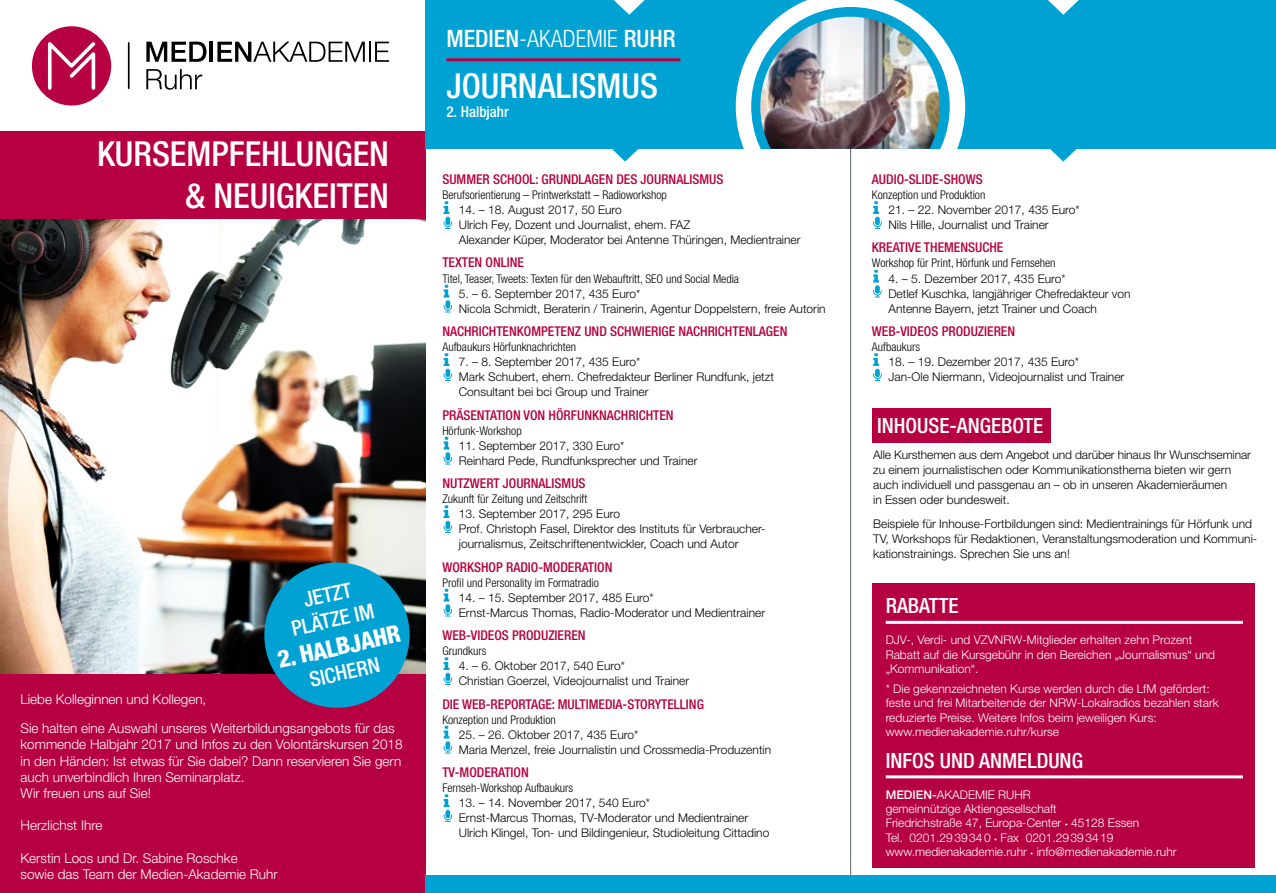
<style>
.page{position:relative;width:1276px;height:893px;background:#fff}
.page>*{position:absolute;margin:0;border:0;box-sizing:border-box;transform-origin:0 0}
.t1{font:500 condensed 34.5px/42px "Helvetica Neue LT Pro";color:#fff;text-align:right}
.t2{font:500 condensed 24px "Helvetica Neue LT Pro";color:#fff}
.t3{font:800 condensed 24px "Helvetica Neue LT Pro";color:#fff}
.t4{font:500 condensed 21px/25.2px "Helvetica Neue LT Pro";color:#fff;text-align:center}
.t5{font:500 condensed 15px "Helvetica Neue LT Pro";color:#fff}
.t6{font:300 13.5px/16.2px "Helvetica Neue LT Pro";color:#fff}
.t7{font:500 condensed 13.5px "Helvetica Neue LT Pro";color:#b70041}
.t8{font:300 12px/15px "Helvetica Neue LT Pro";color:#000}
.t9{font:300 12px/14.4px "Helvetica Neue LT Pro";color:#fff}
.t10{font:300 condensed 12px "Helvetica Neue LT Pro";color:#000}
.s1{font-weight:300}
.s2{font-weight:500}
.s3{font-family:"Adobe Garamond Pro";font-weight:700}
</style>
<div class="page">
<hr style="left:425px;top:0;width:1px;height:893px;background:#586470">
<hr style="left:850px;top:0;width:1px;height:893px;background:#586470">
<img style="left:8px;top:219px;width:417px;height:456px">
<div style="left:0;top:675px;width:425px;height:218px;background:#b70041"></div>
<div style="left:264px;top:562px;width:145px;height:146px;background:#00a1d3;border-radius:50%"></div>
<div style="left:0;top:132px;width:425px;height:87px;background:#b70041"></div>
<svg style="left:146px;top:42px;width:60px;height:20px"></svg>
<hr style="left:210px;top:42px;width:3px;height:20px;background:#000">
<svg style="left:217px;top:42px;width:148px;height:20px"></svg>
<hr style="left:369px;top:42px;width:2px;height:20px;background:#000">
<svg style="left:375px;top:42px;width:14px;height:20px"></svg>
<svg style="left:146px;top:69px;width:56px;height:21px"></svg>
<div style="left:32px;top:26px;width:79px;height:80px;background:#b70041;border-radius:50%"></div>
<svg style="left:46px;top:35px;width:53px;height:55px"></svg>
<hr style="left:128px;top:43px;width:2px;height:45px;background:#000">
<svg style="left:612px;top:149px;width:27px;height:13px"></svg>
<svg style="left:1050px;top:149px;width:27px;height:13px"></svg>
<div style="left:850px;top:0;width:426px;height:149px;background:#00a1d3"></div>
<div style="left:425px;top:0;width:425px;height:149px;background:#00a1d3"></div>
<svg style="left:736px;top:0;width:229px;height:149px"></svg>
<img style="left:760px;top:17px;width:180px;height:132px">
<div style="left:425px;top:876px;width:425px;height:17px;background:#00a1d3"></div>
<div style="left:850px;top:876px;width:426px;height:17px;background:#00a3d3"></div>
<div style="left:872px;top:583px;width:382px;height:284px;background:#b70041"></div>
<svg style="left:873px;top:201px;width:8px;height:28px"></svg>
<svg style="left:873px;top:270px;width:8px;height:27px"></svg>
<svg style="left:873px;top:353px;width:8px;height:28px"></svg>
<svg style="left:443px;top:201px;width:9px;height:28px"></svg>
<svg style="left:443px;top:285px;width:9px;height:27px"></svg>
<svg style="left:443px;top:353px;width:9px;height:28px"></svg>
<svg style="left:443px;top:437px;width:9px;height:27px"></svg>
<svg style="left:443px;top:505px;width:9px;height:28px"></svg>
<svg style="left:443px;top:589px;width:9px;height:27px"></svg>
<svg style="left:443px;top:657px;width:9px;height:28px"></svg>
<svg style="left:443px;top:726px;width:9px;height:27px"></svg>
<svg style="left:443px;top:794px;width:9px;height:28px"></svg>
<hr style="left:446px;top:58px;width:234px;height:3px;background:#b70041">
<svg style="left:614px;top:0;width:31px;height:15px"></svg>
<svg style="left:1048px;top:0;width:30px;height:15px"></svg>
<div style="left:872px;top:408px;width:178px;height:35px;background:#b70041"></div>
<hr style="left:885px;top:621px;width:358px;height:3px;background:#fff">
<hr style="left:885px;top:775px;width:358px;height:3px;background:#fff">
<h1 class="t1" style="left:97px;top:133px;width:293px">KURSEMPFEHLUNGEN &amp; NEUIGKEITEN</h1>
<h3 class="t4" style="left:283px;top:592px;width:85px;rotate:-13deg">JETZT<br>PLÄTZE IM</h3>
<h2 class="t3" style="left:275px;top:645px;width:127px;rotate:-12deg">2. HALBJAHR</h2>
<h3 class="t4" style="left:307px;top:668px;width:73px;rotate:-13deg">SICHERN</h3>
<p class="t6" style="left:21px;top:685px;width:376px;line-height:29px">Liebe Kolleginnen und Kollegen,<br>Sie halten eine Auswahl unseres Weiterbildungsangebots für das</p>
<p class="t6" style="left:21px;top:736px;width:383px">kommende Halbjahr 2017 und Infos zu den Volontärskursen 2018 in den Händen: Ist etwas für Sie dabei? Dann reservieren Sie gern auch unverbindlich Ihren Seminarplatz.<br>Wir freuen uns auf Sie!</p>
<p class="t6" style="left:21px;top:817px;width:83px">Herzlichst Ihre</p>
<p class="t6" style="left:21px;top:850px;width:259px">Kerstin Loos und Dr. Sabine Roschke<br>sowie das Team der Medien-Akademie Ruhr</p>
<h2 class="t2" style="left:446px;top:24px;width:231px">MEDIEN<span class="s1">-AKADEMIE</span> RUHR</h2>
<h1 class="t1" style="left:446px;top:64px;width:213px">JOURNALISMUS</h1>
<p class="t5" style="left:446px;top:103px;width:64px">2. Halbjahr</p>
<p class="t7" style="left:442px;top:171px;width:282px">SUMMER SCHOOL: GRUNDLAGEN DES JOURNALISMUS</p>
<p class="t10" style="left:442px;top:188px;width:226px">Berufsorientierung – Printwerkstatt – Radioworkshop</p>
<p class="t8" style="left:459px;top:202px;width:343px">14. – 18. August 2017, 50 Euro<br>Ulrich Fey, Dozent und Journalist, ehem. FAZ<br>Alexander Küper, Moderator bei Antenne Thüringen, Medientrainer</p>
<p class="t7" style="left:442px;top:255px;width:83px">TEXTEN ONLINE</p>
<p class="t10" style="left:442px;top:271px;width:298px">Titel, Teaser, Tweets: Texten für den Webauftritt, SEO und Social Media</p>
<p class="t8" style="left:459px;top:285px;width:368px">5. – 6. September 2017, 435 Euro*<br>Nicola Schmidt, Beraterin / Trainerin, Agentur Doppelstern, freie Autorin</p>
<p class="t7" style="left:442px;top:323px;width:347px">NACHRICHTENKOMPETENZ UND SCHWIERIGE NACHRICHTENLAGEN</p>
<p class="t10" style="left:442px;top:340px;width:135px">Aufbaukurs Hörfunknachrichten</p>
<p class="t8" style="left:459px;top:354px;width:316px">7. – 8. September 2017, 435 Euro*<br>Mark Schubert, ehem. Chefredakteur Berliner Rundfunk, jetzt<br>Consultant bei bci Group und Trainer</p>
<p class="t7" style="left:442px;top:407px;width:233px">PRÄSENTATION VON HÖRFUNKNACHRICHTEN</p>
<p class="t10" style="left:442px;top:423px;width:81px">Hörfunk-Workshop</p>
<p class="t8" style="left:459px;top:437px;width:240px">11. September 2017, 330 Euro*<br>Reinhard Pede, Rundfunksprecher und Trainer</p>
<p class="t7" style="left:442px;top:475px;width:145px">NUTZWERT JOURNALISMUS</p>
<p class="t10" style="left:442px;top:492px;width:146px">Zukunft für Zeitung und Zeitschrift</p>
<p class="t8" style="left:459px;top:506px;width:308px">13. September 2017, 295 Euro<br>Prof. Christoph Fasel, Direktor des Instituts für Verbraucher&shy;journalismus, Zeitschriftenentwickler, Coach und Autor</p>
<p class="t7" style="left:442px;top:559px;width:172px">WORKSHOP RADIO-MODERATION</p>
<p class="t10" style="left:442px;top:575px;width:158px">Profil und Personality im Formatradio</p>
<p class="t8" style="left:459px;top:589px;width:308px">14. – 15. September 2017, 485 Euro*<br>Ernst-Marcus Thomas, Radio-Moderator und Medientrainer</p>
<p class="t7" style="left:442px;top:627px;width:145px">WEB-VIDEOS PRODUZIEREN</p>
<p class="t10" style="left:442px;top:644px;width:45px">Grundkurs</p>
<p class="t8" style="left:459px;top:658px;width:232px">4. – 6. Oktober 2017, 540 Euro*<br>Christian Goerzel, Videojournalist und Trainer</p>
<p class="t7" style="left:442px;top:696px;width:263px">DIE WEB-REPORTAGE: MULTIMEDIA-STORYTELLING</p>
<p class="t10" style="left:442px;top:712px;width:115px">Konzeption und Produktion</p>
<p class="t8" style="left:459px;top:726px;width:314px">25. – 26. Oktober 2017, 435 Euro*<br>Maria Menzel, freie Journalistin und Crossmedia-Produzentin</p>
<p class="t7" style="left:442px;top:764px;width:88px">TV-MODERATION</p>
<p class="t10" style="left:442px;top:781px;width:132px">Fernseh-Workshop Aufbaukurs</p>
<p class="t8" style="left:459px;top:795px;width:312px">13. – 14. November 2017, 540 Euro*<br>Ernst-Marcus Thomas, TV-Moderator und Medientrainer<br>Ulrich Klingel, Ton- und Bildingenieur, Studioleitung Cittadino</p>
<p class="t7" style="left:872px;top:171px;width:112px">AUDIO-SLIDE-SHOWS</p>
<p class="t10" style="left:872px;top:188px;width:115px">Konzeption und Produktion</p>
<p class="t8" style="left:888px;top:202px;width:193px">21. – 22. November 2017, 435 Euro*<br>Nils Hille, Journalist und Trainer</p>
<p class="t7" style="left:872px;top:240px;width:133px">KREATIVE THEMENSUCHE</p>
<p class="t10" style="left:872px;top:256px;width:185px">Workshop für Print, Hörfunk und Fernsehen</p>
<p class="t8" style="left:888px;top:270px;width:244px">4. – 5. Dezember 2017, 435 Euro*<br>Detlef Kuschka, langjähriger Chefredakteur von<br>Antenne Bayern, jetzt Trainer und Coach</p>
<p class="t7" style="left:872px;top:323px;width:145px">WEB-VIDEOS PRODUZIEREN</p>
<p class="t10" style="left:872px;top:340px;width:50px">Aufbaukurs</p>
<p class="t8" style="left:888px;top:354px;width:237px">18. – 19. Dezember 2017, 435 Euro*<br>Jan-Ole Niermann, Videojournalist und Trainer</p>
<h3 class="t4" style="left:877px;top:412px;width:168px">INHOUSE-ANGEBOTE</h3>
<p class="t8" style="left:873px;top:447px;width:379px">Alle Kursthemen aus dem Angebot und darüber hinaus Ihr Wunschseminar zu einem journalistischen oder Kommunikationsthema bieten wir gern auch individuell und passgenau an – ob in unseren Akademieräumen<br>in Essen oder bundesweit.</p>
<p class="t8" style="left:873px;top:516px;width:386px">Beispiele für Inhouse-Fortbildungen sind: Medientrainings für Hörfunk und<br>TV, Workshops für Redaktionen, Veranstaltungsmoderation und Kommuni&shy;kationstrainings. Sprechen Sie uns an!</p>
<h3 class="t4" style="left:885px;top:593px;width:74px">RABATTE</h3>
<p class="t9" style="left:885px;top:633px;width:331px">DJV-, Verdi- und VZVNRW-Mitglieder erhalten zehn Prozent<br>Rabatt auf die Kursgebühr in den Bereichen „Journalismus“ und „Kommunikation“.</p>
<p class="t9" style="left:885px;top:681px;width:335px">* Die gekennzeichneten Kurse werden durch die LfM gefördert: feste und frei Mitarbeitende der NRW-Lokalradios bezahlen stark reduzierte Preise. Weitere Infos beim jeweiligen Kurs: www.medienakademie.ruhr/kurse</p>
<h3 class="t4" style="left:885px;top:747px;width:199px">INFOS UND ANMELDUNG</h3>
<p class="t9" style="left:885px;top:787px;width:292px"><span class="s2">MEDIEN-</span>AKADEMIE RUHR<br>gemeinnützige Aktiengesellschaft<br>Friedrichstraße 47, Europa-Center <span class="s3">∙</span> 45128 Essen<br>Tel. 0201.2939340 <span class="s3">∙</span> Fax 0201.29393419 www.medienakademie.ruhr <span class="s3">∙</span> info@medienakademie.ruhr</p>
</div>
